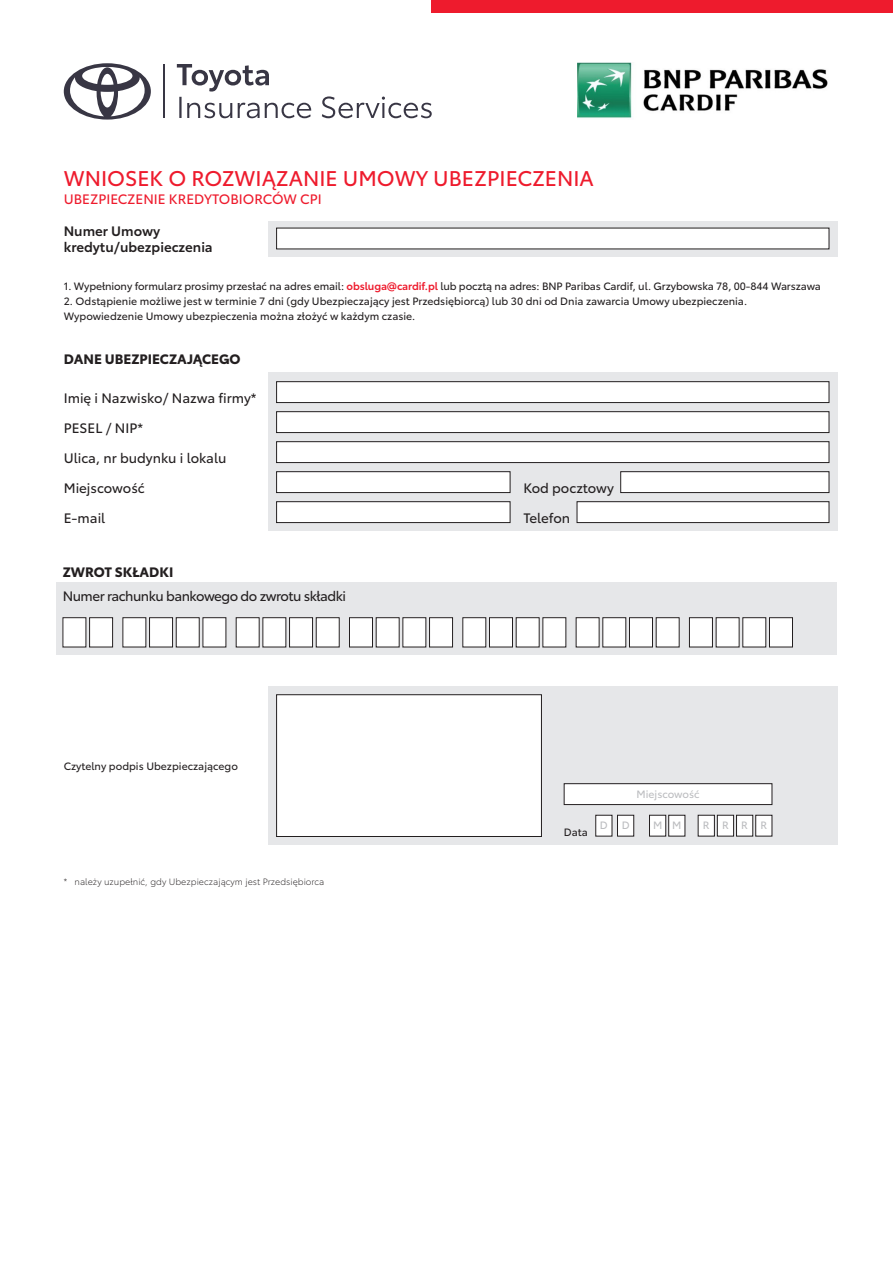
<style>
.page{position:relative;width:893px;height:1263px;background:#fff}
.page>*{position:absolute;margin:0;border:0;box-sizing:border-box;transform-origin:0 0}
.t1{font:21px "Toyota Type";color:#ee1b2d}
.t2{font:13.5px "Toyota Type";color:#231f20}
.t3{font:13.5px "Toyota Type";letter-spacing:-.035em;color:#231f20}
.t4{font:700 13.5px "Toyota Type";color:#231f20}
.t5{font:600 13.5px "Toyota Type";color:#231f20}
.t6{font:13.5px "Toyota Type";color:#ee1b2d}
.t7{font:10.5px "Toyota Type";color:#231f20}
.t8{font:10.5px "Toyota Type";color:#bcbdc0}
.t9{font:300 9px "Toyota Type";color:#231f20}
.s1{font-weight:600;color:#ee1b2d}
</style>
<div class="page">
<svg style="left:177px;top:64px;width:92px;height:28px"></svg>
<hr style="left:163px;top:64px;width:2px;height:54px;background:#383644">
<hr style="left:179px;top:97px;width:3px;height:21px;background:#383644">
<svg style="left:187px;top:103px;width:45px;height:15px"></svg>
<svg style="left:238px;top:103px;width:73px;height:15px"></svg>
<svg style="left:322px;top:96px;width:110px;height:22px"></svg>
<svg style="left:64px;top:63px;width:87px;height:57px"></svg>
<div style="left:432px;top:0;width:461px;height:13px;background:#ee1b2d"></div>
<img style="left:578px;top:63px;width:250px;height:55px">
<svg style="left:268px;top:221px;width:570px;height:35px;fill:#e6e7e9"></svg>
<div style="left:268px;top:372px;width:570px;height:159px;background:#e6e7e9"></div>
<div style="left:277px;top:382px;width:552px;height:21px;background:#fff"></div>
<div style="left:276px;top:381px;width:553px;height:22px;border:1px solid #231f20"></div>
<div style="left:277px;top:412px;width:552px;height:21px;background:#fff"></div>
<div style="left:276px;top:411px;width:553px;height:22px;border:1px solid #231f20"></div>
<div style="left:277px;top:442px;width:552px;height:21px;background:#fff"></div>
<div style="left:276px;top:441px;width:553px;height:22px;border:1px solid #231f20"></div>
<div style="left:277px;top:472px;width:233px;height:21px;background:#fff"></div>
<div style="left:276px;top:471px;width:234px;height:22px;border:1px solid #231f20"></div>
<div style="left:621px;top:472px;width:208px;height:21px;background:#fff"></div>
<div style="left:620px;top:471px;width:209px;height:22px;border:1px solid #231f20"></div>
<div style="left:277px;top:502px;width:233px;height:21px;background:#fff"></div>
<div style="left:276px;top:501px;width:234px;height:22px;border:1px solid #231f20"></div>
<div style="left:577px;top:502px;width:252px;height:21px;background:#fff"></div>
<div style="left:577px;top:501px;width:252px;height:22px;border:1px solid #231f20"></div>
<div style="left:277px;top:228px;width:552px;height:21px;background:#fff"></div>
<div style="left:268px;top:686px;width:570px;height:158px;background:#e6e7e9"></div>
<div style="left:277px;top:695px;width:264px;height:141px;background:#fff"></div>
<div style="left:276px;top:694px;width:266px;height:143px;border:1px solid #231f20"></div>
<div style="left:596px;top:815px;width:16px;height:21px;background:#fff"></div>
<div style="left:617px;top:815px;width:17px;height:21px;background:#fff"></div>
<div style="left:617px;top:815px;width:17px;height:21px;border:1px solid #231f20"></div>
<div style="left:649px;top:815px;width:17px;height:21px;background:#fff"></div>
<div style="left:649px;top:815px;width:17px;height:21px;border:1px solid #231f20"></div>
<div style="left:669px;top:815px;width:16px;height:21px;background:#fff"></div>
<div style="left:668px;top:815px;width:17px;height:21px;border:1px solid #231f20"></div>
<div style="left:698px;top:815px;width:16px;height:21px;background:#fff"></div>
<div style="left:698px;top:815px;width:17px;height:21px;border:1px solid #231f20"></div>
<div style="left:717px;top:815px;width:17px;height:21px;background:#fff"></div>
<div style="left:717px;top:815px;width:17px;height:21px;border:1px solid #231f20"></div>
<div style="left:736px;top:815px;width:17px;height:21px;background:#fff"></div>
<div style="left:736px;top:815px;width:17px;height:21px;border:1px solid #231f20"></div>
<div style="left:756px;top:815px;width:16px;height:21px;background:#fff"></div>
<div style="left:755px;top:815px;width:17px;height:21px;border:1px solid #231f20"></div>
<div style="left:564px;top:784px;width:208px;height:20px;background:#fff"></div>
<div style="left:564px;top:783px;width:208px;height:22px;border:1px solid #231f20"></div>
<div style="left:56px;top:582px;width:781px;height:73px;background:#e6e7e9"></div>
<div style="left:63px;top:618px;width:23px;height:29px;background:#fff"></div>
<div style="left:90px;top:618px;width:23px;height:29px;background:#fff"></div>
<div style="left:89px;top:617px;width:24px;height:30px;border:1px solid #231f20"></div>
<div style="left:123px;top:618px;width:23px;height:29px;background:#fff"></div>
<div style="left:150px;top:618px;width:23px;height:29px;background:#fff"></div>
<div style="left:149px;top:617px;width:24px;height:30px;border:1px solid #231f20"></div>
<div style="left:176px;top:618px;width:23px;height:29px;background:#fff"></div>
<div style="left:203px;top:618px;width:23px;height:29px;background:#fff"></div>
<div style="left:236px;top:618px;width:23px;height:29px;background:#fff"></div>
<div style="left:263px;top:618px;width:23px;height:29px;background:#fff"></div>
<div style="left:290px;top:618px;width:23px;height:29px;background:#fff"></div>
<div style="left:289px;top:617px;width:24px;height:30px;border:1px solid #231f20"></div>
<div style="left:316px;top:618px;width:23px;height:29px;background:#fff"></div>
<div style="left:349px;top:618px;width:23px;height:29px;background:#fff"></div>
<div style="left:349px;top:617px;width:24px;height:30px;border:1px solid #231f20"></div>
<div style="left:376px;top:618px;width:23px;height:29px;background:#fff"></div>
<div style="left:403px;top:618px;width:23px;height:29px;background:#fff"></div>
<div style="left:430px;top:618px;width:23px;height:29px;background:#fff"></div>
<div style="left:429px;top:617px;width:24px;height:30px;border:1px solid #231f20"></div>
<div style="left:463px;top:618px;width:23px;height:29px;background:#fff"></div>
<div style="left:489px;top:618px;width:23px;height:29px;background:#fff"></div>
<div style="left:489px;top:617px;width:24px;height:30px;border:1px solid #231f20"></div>
<div style="left:516px;top:618px;width:23px;height:29px;background:#fff"></div>
<div style="left:543px;top:618px;width:23px;height:29px;background:#fff"></div>
<div style="left:576px;top:618px;width:23px;height:29px;background:#fff"></div>
<div style="left:603px;top:618px;width:23px;height:29px;background:#fff"></div>
<div style="left:629px;top:618px;width:23px;height:29px;background:#fff"></div>
<div style="left:629px;top:617px;width:24px;height:30px;border:1px solid #231f20"></div>
<div style="left:656px;top:618px;width:23px;height:29px;background:#fff"></div>
<div style="left:689px;top:618px;width:23px;height:29px;background:#fff"></div>
<div style="left:689px;top:617px;width:24px;height:30px;border:1px solid #231f20"></div>
<div style="left:716px;top:618px;width:23px;height:29px;background:#fff"></div>
<div style="left:743px;top:618px;width:23px;height:29px;background:#fff"></div>
<div style="left:769px;top:618px;width:23px;height:29px;background:#fff"></div>
<div style="left:769px;top:617px;width:24px;height:30px;border:1px solid #231f20"></div>
<p class="t1" style="left:64px;top:163px;width:532px">WNIOSEK O ROZWIĄZANIE UMOWY UBEZPIECZENIA</p>
<p class="t6" style="left:64px;top:189px;width:259px">UBEZPIECZENIE KREDYTOBIORCÓW CPI</p>
<p class="t5" style="left:64px;top:221px;width:98px">Numer Umowy</p>
<p class="t5" style="left:64px;top:237px;width:150px">kredytu/ubezpieczenia</p>
<p class="t7" style="left:64px;top:278px;width:759px">1. Wypełniony formularz prosimy przesłać na adres email: <span class="s1">obsluga@cardif.pl</span> lub pocztą na adres: BNP Paribas Cardif, ul. Grzybowska 78, 00-844 Warszawa</p>
<p class="t7" style="left:64px;top:293px;width:685px">2. Odstąpienie możliwe jest w terminie 7 dni (gdy Ubezpieczający jest Przedsiębiorcą) lub 30 dni od Dnia zawarcia Umowy ubezpieczenia.</p>
<p class="t7" style="left:64px;top:308px;width:353px">Wypowiedzenie Umowy ubezpieczenia można złożyć w każdym czasie.</p>
<p class="t4" style="left:64px;top:348px;width:178px">DANE UBEZPIECZAJĄCEGO</p>
<p class="t2" style="left:64px;top:388px;width:194px">Imię i Nazwisko/ Nazwa firmy*</p>
<p class="t2" style="left:64px;top:418px;width:81px">PESEL / NIP*</p>
<p class="t2" style="left:64px;top:448px;width:164px">Ulica, nr budynku i lokalu</p>
<p class="t2" style="left:64px;top:478px;width:83px">Miejscowość</p>
<p class="t2" style="left:523px;top:478px;width:92px">Kod pocztowy</p>
<p class="t2" style="left:64px;top:508px;width:43px">E-mail</p>
<p class="t2" style="left:523px;top:508px;width:48px">Telefon</p>
<p class="t4" style="left:63px;top:561px;width:112px">ZWROT SKŁADKI</p>
<p class="t3" style="left:63px;top:586px;width:285px">Numer rachunku bankowego do zwrotu składki</p>
<p class="t7" style="left:64px;top:758px;width:176px">Czytelny podpis Ubezpieczającego</p>
<p class="t9" style="left:64px;top:875px;width:262px">* należy uzupełnić, gdy Ubezpieczającym jest Przedsiębiorca</p>
<p class="t7" style="left:564px;top:825px;width:25px">Data</p>
<p class="t8" style="left:636px;top:786px;width:65px">Miejscowość</p>
<p class="t8" style="left:600px;top:818px;width:9px">D</p>
<p class="t8" style="left:622px;top:818px;width:9px">D</p>
<p class="t8" style="left:653px;top:818px;width:11px">M</p>
<p class="t8" style="left:672px;top:818px;width:11px">M</p>
<p class="t8" style="left:703px;top:818px;width:8px">R</p>
<p class="t8" style="left:722px;top:818px;width:8px">R</p>
<p class="t8" style="left:741px;top:818px;width:8px">R</p>
<p class="t8" style="left:760px;top:818px;width:8px">R</p>
</div>
